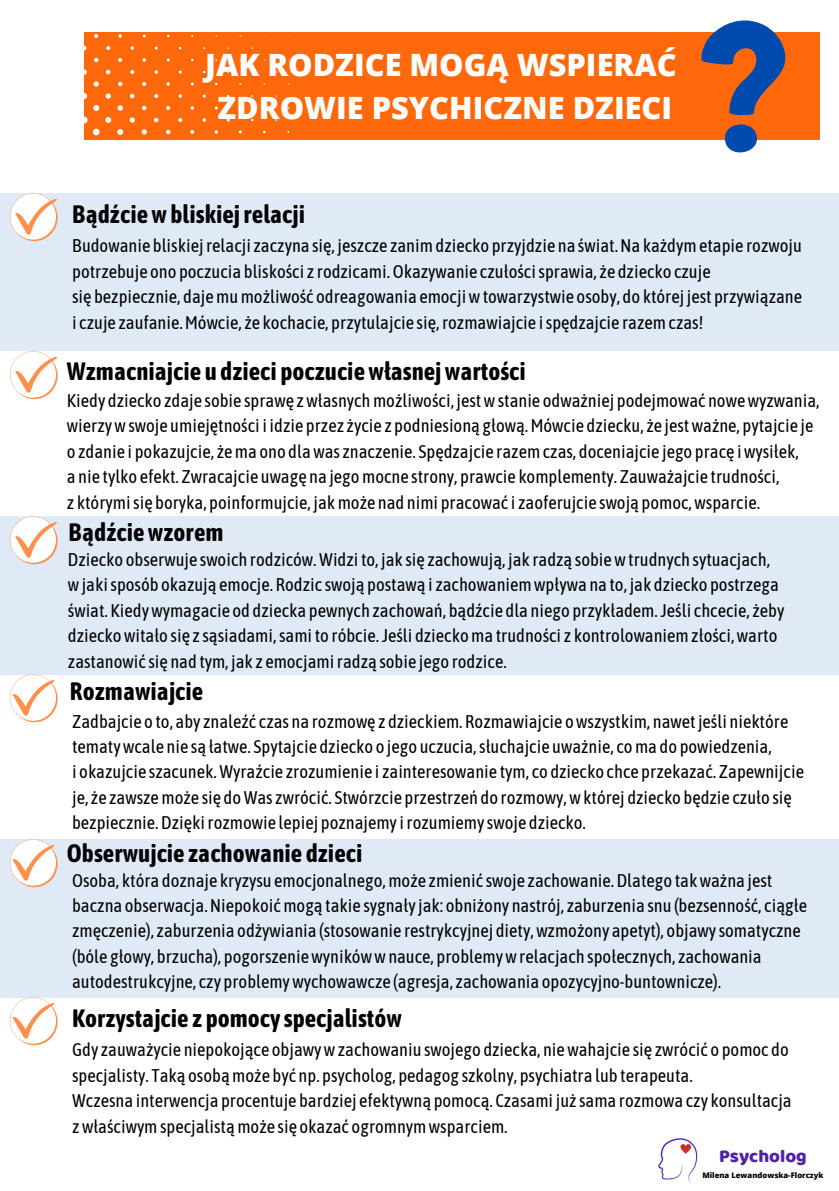
<style>
.page{position:relative;width:839px;height:1191px;background:#fff}
.page>*{position:absolute;margin:0;border:0;box-sizing:border-box;transform-origin:0 0}
.t1{font:800 30.8px "Open Sans";color:#fff}
.t2{font:700 25.2px "Asap Condensed";color:#000}
.t3{font:18.6px "Baloo Thambi";color:#4e21a8}
.t4{font:18.4px/25.4px "Asap Condensed";color:#000}
.t5{font:800 7.6px "Open Sans";color:#000}
</style>
<div class="page">
<svg style="left:600px;top:997px;width:169px;height:1px"></svg>
<div style="left:84px;top:32px;width:735px;height:108px;background:#ff680b"></div>
<div style="left:0;top:193px;width:838px;height:158px;background:#e0e9f6"></div>
<div style="left:0;top:516px;width:838px;height:158px;background:#e0e9f6"></div>
<div style="left:0;top:839px;width:838px;height:158px;background:#e0e9f6"></div>
<svg style="left:10px;top:193px;width:48px;height:48px"></svg>
<svg style="left:10px;top:351px;width:48px;height:48px"></svg>
<svg style="left:10px;top:516px;width:48px;height:48px"></svg>
<svg style="left:10px;top:674px;width:48px;height:48px"></svg>
<svg style="left:10px;top:839px;width:48px;height:48px"></svg>
<svg style="left:10px;top:997px;width:48px;height:48px"></svg>
<img style="left:658px;top:1138px;width:40px;height:46px">
<svg style="left:701px;top:20px;width:84px;height:132px"></svg>
<div style="left:81px;top:117px;width:7px;height:6px;background:#fff;border-radius:50%"></div>
<div style="left:93px;top:129px;width:7px;height:6px;background:#fff;border-radius:50%"></div>
<svg style="left:117px;top:129px;width:6px;height:6px"></svg>
<svg style="left:84px;top:93px;width:3px;height:6px"></svg>
<svg style="left:93px;top:105px;width:6px;height:6px"></svg>
<svg style="left:105px;top:117px;width:6px;height:6px"></svg>
<svg style="left:84px;top:69px;width:3px;height:6px"></svg>
<svg style="left:105px;top:93px;width:6px;height:6px"></svg>
<svg style="left:141px;top:129px;width:6px;height:6px"></svg>
<svg style="left:93px;top:81px;width:6px;height:6px"></svg>
<svg style="left:130px;top:117px;width:5px;height:6px"></svg>
<svg style="left:117px;top:105px;width:6px;height:6px"></svg>
<svg style="left:94px;top:58px;width:4px;height:4px"></svg>
<svg style="left:142px;top:106px;width:4px;height:4px"></svg>
<svg style="left:166px;top:130px;width:4px;height:4px"></svg>
<svg style="left:130px;top:94px;width:4px;height:4px"></svg>
<svg style="left:118px;top:82px;width:5px;height:4px"></svg>
<svg style="left:154px;top:118px;width:5px;height:4px"></svg>
<svg style="left:106px;top:70px;width:4px;height:4px"></svg>
<svg style="left:166px;top:106px;width:4px;height:4px"></svg>
<svg style="left:190px;top:130px;width:4px;height:4px"></svg>
<svg style="left:142px;top:82px;width:4px;height:4px"></svg>
<svg style="left:118px;top:58px;width:4px;height:4px"></svg>
<svg style="left:94px;top:34px;width:4px;height:4px"></svg>
<svg style="left:178px;top:118px;width:4px;height:4px"></svg>
<svg style="left:106px;top:46px;width:4px;height:4px"></svg>
<svg style="left:154px;top:94px;width:4px;height:4px"></svg>
<svg style="left:130px;top:70px;width:4px;height:4px"></svg>
<svg style="left:130px;top:46px;width:4px;height:4px"></svg>
<svg style="left:154px;top:70px;width:4px;height:4px"></svg>
<svg style="left:202px;top:118px;width:4px;height:4px"></svg>
<svg style="left:178px;top:94px;width:4px;height:4px"></svg>
<svg style="left:118px;top:34px;width:4px;height:4px"></svg>
<svg style="left:142px;top:58px;width:4px;height:4px"></svg>
<svg style="left:166px;top:82px;width:4px;height:4px"></svg>
<svg style="left:190px;top:106px;width:4px;height:4px"></svg>
<svg style="left:214px;top:130px;width:4px;height:4px"></svg>
<p class="t1" style="left:205px;top:43px;width:473px">JAK RODZICE MOGĄ WSPIERAĆ</p>
<p class="t1" style="left:217px;top:86px;width:456px">ZDROWIE PSYCHICZNE DZIECI</p>
<p class="t2" style="left:72px;top:200px;width:234px">Bądźciewbliskiejrelacji</p>
<p class="t4" style="left:72px;top:233px;width:731px">Budowanie bliskiejrelacji zaczyna się, jeszcze zanimdziecko przyjdzie na świat.Na każdymetapie rozwoju potrzebuje ono poczucia bliskości z rodzicami.Okazywanie czułościsprawia, że dziecko czuje</p>
<p class="t4" style="left:72px;top:284px;width:731px">się bezpiecznie, dajemumożliwość odreagowania emocjiwtowarzystwie osoby, do której jest przywiązane</p>
<p class="t4" style="left:72px;top:309px;width:632px">i czuje zaufanie.Mówcie, że kochacie, przytulajcie się,rozmawiajcie ispędzajcie razemczas!</p>
<p class="t2" style="left:67px;top:356px;width:460px">Wzmacniajcie u dzieci poczuciewłasnejwartości</p>
<p class="t4" style="left:67px;top:388px;width:754px">Kiedy dziecko zdaje sobie sprawę zwłasnychmożliwości, jestwstanie odważniej podejmować nowewyzwania, wierzywswoje umiejętności i idzie przez życie z podniesioną głową.Mówcie dziecku, że jestważne, pytajcie je</p>
<p class="t4" style="left:67px;top:439px;width:733px">o zdanie i pokazujcie, żema ono dlawas znaczenie. Spędzajcie razemczas, doceniajcie jego pracę iwysiłek,</p>
<p class="t4" style="left:67px;top:464px;width:714px">a nie tylko efekt. Zwracajcie uwagę na jegomocne strony, prawcie komplementy. Zauważajcie trudności,</p>
<p class="t4" style="left:67px;top:489px;width:694px">z którymisię boryka, poinformujcie, jakmoże nad nimi pracować i zaoferujcie swoją pomoc,wsparcie.</p>
<p class="t2" style="left:69px;top:517px;width:156px">Bądźciewzorem</p>
<p class="t4" style="left:68px;top:547px;width:703px">Dziecko obserwuje swoich rodziców.Widzito, jak się zachowują, jak radzą sobiewtrudnych sytuacjach,</p>
<p class="t4" style="left:68px;top:572px;width:718px">wjakisposób okazują emocje. Rodzic swoją postawą i zachowaniemwpływa na to, jak dziecko postrzega świat. Kiedywymagacie od dziecka pewnych zachowań, bądźcie dla niego przykładem.Jeśli chcecie, żeby dzieckowitało się z sąsiadami,samito róbcie.Jeśli dzieckoma trudności z kontrolowaniemzłości,warto zastanowić się nad tym, jak z emocjamiradzą sobie jego rodzice.</p>
<p class="t2" style="left:70px;top:677px;width:135px">Rozmawiajcie</p>
<p class="t4" style="left:72px;top:708px;width:717px">Zadbajcie o to, aby znaleźć czas na rozmowę z dzieckiem. Rozmawiajcie owszystkim, nawetjeśli niektóre tematywcale nie są łatwe. Spytajcie dziecko o jego uczucia,słuchajcie uważnie, coma do powiedzenia,</p>
<p class="t4" style="left:72px;top:759px;width:733px">i okazujcie szacunek.Wyraźcie zrozumienie i zainteresowanie tym, co dziecko chce przekazać. Zapewnijcie je, że zawszemoże się doWas zwrócić. Stwórzcie przestrzeń do rozmowy,wktórej dziecko będzie czuło się bezpiecznie.Dziękirozmowie lepiej poznajemyirozumiemyswoje dziecko.</p>
<p class="t2" style="left:67px;top:838px;width:297px">Obserwujcie zachowanie dzieci</p>
<p class="t4" style="left:72px;top:867px;width:736px">Osoba, która doznaje kryzysu emocjonalnego,może zmienić swoje zachowanie.Dlatego takważna jest baczna obserwacja.Niepokoić mogą takie sygnałyjak: obniżony nastrój, zaburzenia snu (bezsenność, ciągłe zmęczenie), zaburzenia odżywiania (stosowanie restrykcyjnej diety,wzmożony apetyt), objawysomatyczne</p>
<p class="t4" style="left:72px;top:943px;width:691px">(bóle głowy, brzucha), pogorszeniewynikówwnauce, problemywrelacjach społecznych, zachowania autodestrukcyjne, czy problemywychowawcze (agresja, zachowania opozycyjno-buntownicze).</p>
<p class="t2" style="left:72px;top:1004px;width:331px">Korzystajcie z pomocy specjalistów</p>
<p class="t4" style="left:72px;top:1037px;width:718px">Gdy zauważycie niepokojące objawywzachowaniu swojego dziecka, niewahajcie się zwrócić o pomoc do specjalisty. Taką osobąmoże być np. psycholog, pedagog szkolny, psychiatra lub terapeuta.</p>
<p class="t4" style="left:72px;top:1088px;width:721px">Wczesna interwencja procentuje bardziej efektywną pomocą. Czasami już sama rozmowa czy konsultacja</p>
<p class="t4" style="left:72px;top:1113px;width:437px">zwłaściwymspecjalistąmoże się okazać ogromnymwsparciem.</p>
<p class="t3" style="left:719px;top:1143px;width:89px">Psycholog</p>
<p class="t5" style="left:702px;top:1170px;width:123px">Milena Lewandowska-Florczyk</p>
</div>
